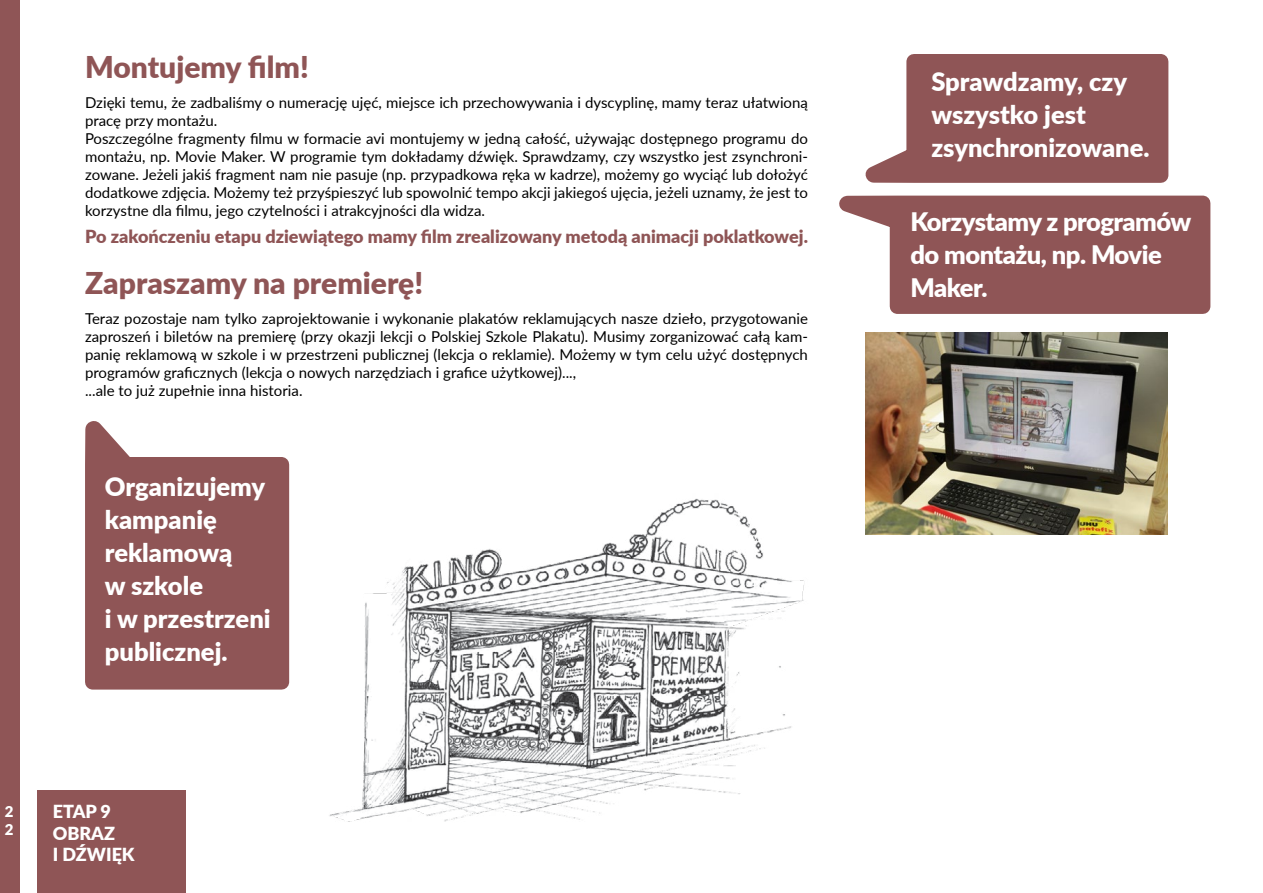
<style>
.page{position:relative;width:1263px;height:893px;background:#fff}
.page>*{position:absolute;margin:0;border:0;box-sizing:border-box;transform-origin:0 0}
.t1{font:900 30px "Lato";color:#8f5556}
.t2{font:900 25.5px/33px "Lato";color:#fff}
.t3{font:900 25.5px/33px "Lato";letter-spacing:-.02em;color:#fff}
.t4{font:900 18px "Lato";color:#8f5556}
.t5{font:900 18px/21.6px "Lato";color:#fff}
.t6{font:15px/18px "Lato";color:#000}
.t7{font:900 15px/18px "Lato";color:#fff}
</style>
<div class="page">
<div style="left:0;top:0;width:20px;height:893px;background:#8f5556"></div>
<div style="left:37px;top:791px;width:149px;height:102px;background:#8f5556"></div>
<img style="left:865px;top:333px;width:302px;height:201px">
<img style="left:329px;top:498px;width:475px;height:324px">
<svg style="left:839px;top:195px;width:372px;height:119px;background:#9c6969"></svg>
<svg style="left:865px;top:54px;width:304px;height:129px;background:#9c6869"></svg>
<svg style="left:85px;top:421px;width:205px;height:269px;background:#9c696a"></svg>
<h1 class="t1" style="left:85px;top:45px;width:225px">Montujemy film!</h1>
<p class="t6" style="left:85px;top:93px;width:724px">Dzięki temu, że zadbaliśmy o numerację ujęć, miejsce ich przechowywania i dyscyplinę, mamy teraz ułatwioną pracę przy montażu.<br>Poszczególne fragmenty filmu w formacie avi montujemy w jedną całość, używając dostępnego programu do montażu, np. Movie Maker. W programie tym dokładamy dźwięk. Sprawdzamy, czy wszystko jest zsynchroni&shy;zowane. Jeżeli jakiś fragment nam nie pasuje (np. przypadkowa ręka w kadrze), możemy go wyciąć lub dołożyć dodatkowe zdjęcia. Możemy też przyśpieszyć lub spowolnić tempo akcji jakiegoś ujęcia, jeżeli uznamy, że jest to korzystne dla filmu, jego czytelności i atrakcyjności dla widza.</p>
<p class="t4" style="left:85px;top:223px;width:724px">Po zakończeniu etapu dziewiątego mamy film zrealizowany metodą animacji poklatkowej.</p>
<h1 class="t1" style="left:85px;top:261px;width:340px">Zapraszamy na premierę!</h1>
<p class="t6" style="left:85px;top:309px;width:724px">Teraz pozostaje nam tylko zaprojektowanie i wykonanie plakatów reklamujących nasze dzieło, przygotowanie zaproszeń i biletów na premierę (przy okazji lekcji o Polskiej Szkole Plakatu). Musimy zorganizować całą kam&shy;panię reklamową w szkole i w przestrzeni publicznej (lekcja o reklamie). Możemy w tym celu użyć dostępnych programów graficznych (lekcja o nowych narzędziach i grafice użytkowej)...,<br>...ale to już zupełnie inna historia.</p>
<h2 class="t2" style="left:105px;top:469px;width:167px">Organizujemy kampanię reklamową<br>w szkole<br>i w przestrzeni publicznej.</h2>
<p class="t7" style="left:5px;top:802px;width:10px">2<br>2</p>
<p class="t5" style="left:53px;top:800px;width:83px">ETAP 9<br>OBRAZ<br>I DŹWIĘK</p>
<h2 class="t2" style="left:931px;top:64px;width:220px">Sprawdzamy, czy wszystko jest zsynchronizowane.</h2>
<h2 class="t3" style="left:910px;top:204px;width:282px">Korzystamy z programów do montażu, np. Movie<br>Maker.</h2>
</div>
